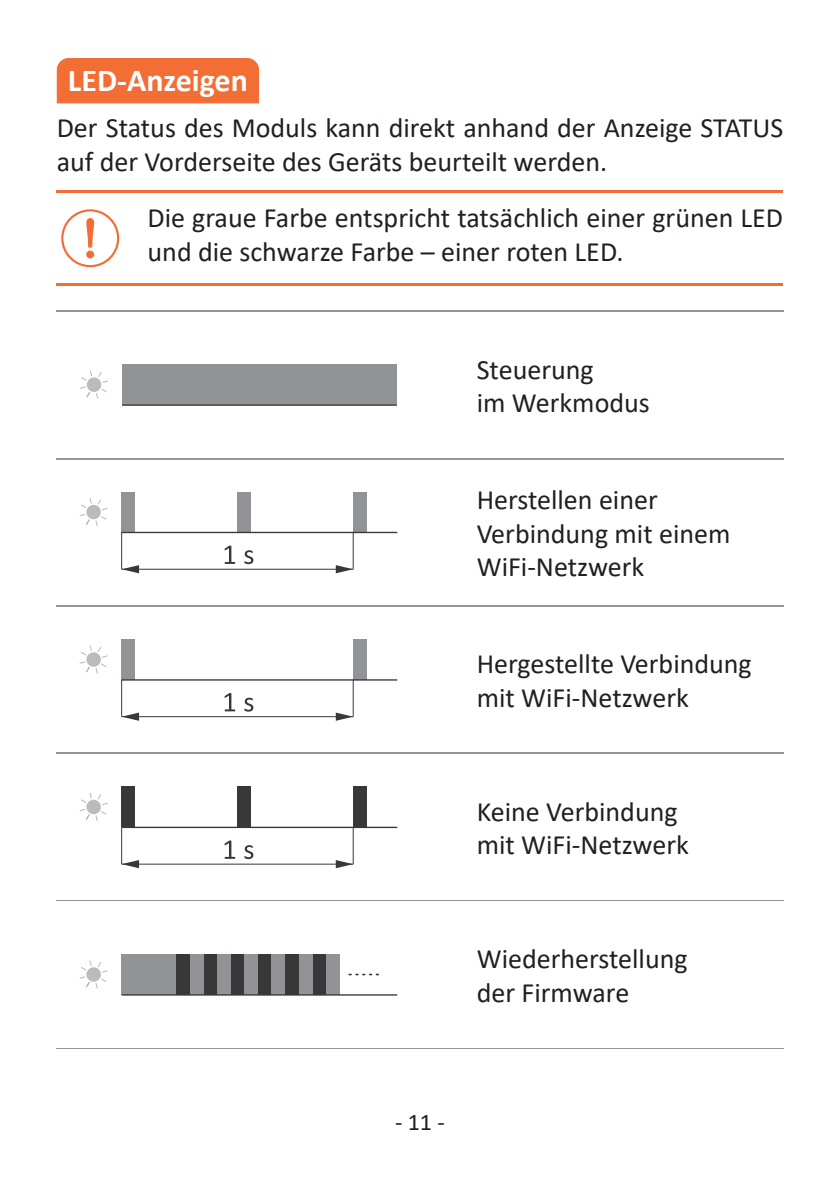
<style>
.page{position:relative;width:840px;height:1191px;background:#fff}
.page>*{position:absolute;margin:0;border:0;box-sizing:border-box;transform-origin:0 0}
.t1{font:700 32px "Calibri";color:#fff}
.t2{font:28px/33.6px "Calibri";color:#231f20}
.t3{font:24px "Calibri";color:#231f20}
</style>
<div class="page">
<hr style="left:57px;top:191px;width:725px;height:2px;background:#f26e35">
<hr style="left:57px;top:283px;width:725px;height:2px;background:#f26e35">
<hr style="left:57px;top:310px;width:363px;height:1px;background:#939598">
<hr style="left:420px;top:310px;width:362px;height:1px;background:#939598">
<hr style="left:57px;top:458px;width:363px;height:1px;background:#939598">
<hr style="left:420px;top:458px;width:362px;height:1px;background:#939598">
<hr style="left:57px;top:605px;width:363px;height:1px;background:#939598">
<hr style="left:420px;top:605px;width:362px;height:1px;background:#939598">
<hr style="left:57px;top:753px;width:363px;height:1px;background:#939598">
<hr style="left:420px;top:753px;width:362px;height:1px;background:#939598">
<hr style="left:57px;top:900px;width:363px;height:1px;background:#939598">
<hr style="left:420px;top:900px;width:362px;height:1px;background:#939598">
<hr style="left:57px;top:1047px;width:363px;height:1px;background:#939598">
<hr style="left:420px;top:1047px;width:362px;height:1px;background:#939598">
<div style="left:122px;top:364px;width:274px;height:41px;background:#919396"></div>
<svg style="left:80px;top:370px;width:28px;height:29px"></svg>
<div style="left:87px;top:377px;width:14px;height:15px;background:#babbbe;border-radius:50%"></div>
<hr style="left:122px;top:404px;width:274px;height:2px;background:#383839">
<div style="left:237px;top:491px;width:14px;height:41px;background:#919396"></div>
<div style="left:122px;top:491px;width:13px;height:41px;background:#919396"></div>
<div style="left:353px;top:491px;width:13px;height:41px;background:#919396"></div>
<hr style="left:122px;top:568px;width:231px;height:2px;background:#383839">
<hr style="left:121px;top:532px;width:1px;height:37px;background:#383839">
<hr style="left:352px;top:532px;width:2px;height:37px;background:#383839">
<svg style="left:224px;top:545px;width:11px;height:19px"></svg>
<svg style="left:244px;top:550px;width:9px;height:14px"></svg>
<hr style="left:122px;top:532px;width:275px;height:1px;background:#383839">
<svg style="left:79px;top:498px;width:29px;height:28px"></svg>
<div style="left:86px;top:505px;width:15px;height:14px;background:#babbbe;border-radius:50%"></div>
<svg style="left:335px;top:565px;width:18px;height:8px"></svg>
<svg style="left:122px;top:565px;width:17px;height:8px"></svg>
<div style="left:122px;top:639px;width:13px;height:41px;background:#919396"></div>
<div style="left:353px;top:639px;width:13px;height:41px;background:#919396"></div>
<hr style="left:122px;top:716px;width:231px;height:1px;background:#383839">
<hr style="left:121px;top:680px;width:1px;height:36px;background:#383839">
<hr style="left:352px;top:680px;width:2px;height:36px;background:#383839">
<svg style="left:224px;top:693px;width:11px;height:18px"></svg>
<svg style="left:244px;top:697px;width:9px;height:14px"></svg>
<hr style="left:122px;top:679px;width:275px;height:1px;background:#383839">
<svg style="left:79px;top:645px;width:29px;height:29px"></svg>
<div style="left:86px;top:652px;width:15px;height:14px;background:#babbbe;border-radius:50%"></div>
<svg style="left:335px;top:712px;width:18px;height:9px"></svg>
<svg style="left:122px;top:712px;width:17px;height:9px"></svg>
<div style="left:122px;top:786px;width:13px;height:41px;background:#383839"></div>
<div style="left:353px;top:786px;width:13px;height:41px;background:#383839"></div>
<hr style="left:122px;top:863px;width:231px;height:2px;background:#383839">
<hr style="left:121px;top:827px;width:1px;height:37px;background:#383839">
<hr style="left:352px;top:827px;width:2px;height:37px;background:#383839">
<svg style="left:224px;top:840px;width:11px;height:19px"></svg>
<svg style="left:244px;top:845px;width:9px;height:14px"></svg>
<hr style="left:122px;top:826px;width:275px;height:2px;background:#383839">
<div style="left:237px;top:786px;width:14px;height:41px;background:#383839"></div>
<svg style="left:79px;top:793px;width:29px;height:28px"></svg>
<div style="left:86px;top:799px;width:15px;height:15px;background:#babbbe;border-radius:50%"></div>
<svg style="left:335px;top:860px;width:18px;height:8px"></svg>
<svg style="left:122px;top:860px;width:17px;height:8px"></svg>
<div style="left:122px;top:954px;width:13px;height:41px;background:#919396"></div>
<div style="left:149px;top:954px;width:13px;height:41px;background:#919396"></div>
<div style="left:176px;top:954px;width:14px;height:41px;background:#383839"></div>
<div style="left:203px;top:954px;width:14px;height:41px;background:#383839"></div>
<div style="left:230px;top:954px;width:14px;height:41px;background:#383839"></div>
<div style="left:258px;top:954px;width:13px;height:41px;background:#383839"></div>
<div style="left:285px;top:954px;width:13px;height:41px;background:#383839"></div>
<div style="left:312px;top:954px;width:14px;height:41px;background:#383839"></div>
<div style="left:135px;top:954px;width:14px;height:41px;background:#919396"></div>
<div style="left:162px;top:954px;width:14px;height:41px;background:#919396"></div>
<div style="left:190px;top:954px;width:13px;height:41px;background:#919396"></div>
<div style="left:217px;top:954px;width:13px;height:41px;background:#919396"></div>
<div style="left:244px;top:954px;width:14px;height:41px;background:#919396"></div>
<div style="left:271px;top:954px;width:14px;height:41px;background:#919396"></div>
<div style="left:298px;top:954px;width:14px;height:41px;background:#919396"></div>
<div style="left:326px;top:954px;width:13px;height:41px;background:#919396"></div>
<hr style="left:122px;top:994px;width:275px;height:1px;background:#383839">
<svg style="left:79px;top:960px;width:29px;height:29px"></svg>
<div style="left:86px;top:967px;width:15px;height:14px;background:#babbbe;border-radius:50%"></div>
<svg style="left:349px;top:973px;width:30px;height:2px"></svg>
<div style="left:57px;top:58px;width:202px;height:45px;background:#f26e35"></div>
<div style="left:61px;top:209px;width:58px;height:58px;border:2px solid #f26e35;border-radius:50%"></div>
<svg style="left:86px;top:218px;width:9px;height:41px"></svg>
<p class="t1" style="left:68px;top:58px;width:181px">LED-Anzeigen</p>
<p class="t2" style="left:57px;top:110px;width:727px">Der Status des Moduls kann direkt anhand der Anzeige STATUS auf der Vorderseite des Geräts beurteilt werden.</p>
<p class="t2" style="left:147px;top:200px;width:636px">Die graue Farbe entspricht tatsächlich einer grünen LED und die schwarze Farbe – einer roten LED.</p>
<p class="t2" style="left:476px;top:352px;width:174px">Steuerung<br>im Werkmodus</p>
<p class="t2" style="left:476px;top:482px;width:255px">Herstellen einer<br>Verbindung mit einem<br>WiFi-Netzwerk</p>
<p class="t2" style="left:476px;top:646px;width:276px">Hergestellte Verbindung mit WiFi-Netzwerk</p>
<p class="t2" style="left:476px;top:794px;width:213px">Keine Verbindung mit WiFi-Netzwerk</p>
<p class="t2" style="left:476px;top:941px;width:212px">Wiederherstellung der Firmware</p>
<p class="t3" style="left:395px;top:1105px;width:51px">- 11 -</p>
</div>
